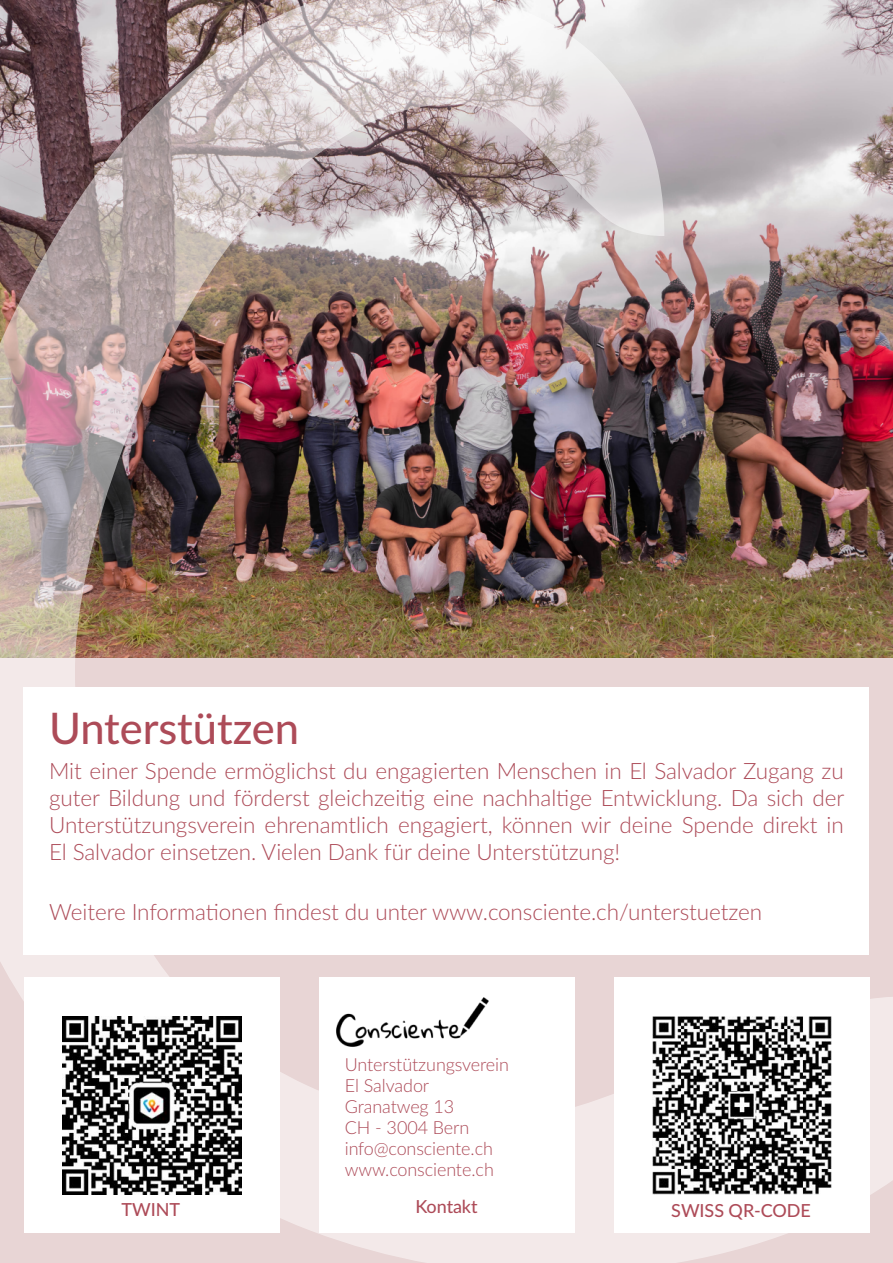
<style>
.page{position:relative;width:893px;height:1263px;background:#fff}
.page>*{position:absolute;margin:0;border:0;box-sizing:border-box;transform-origin:0 0}
.t1{font:500 43.5px "Lato";letter-spacing:-.005em;color:#ad4b58}
.t2{font:300 22.5px/27px "Lato";letter-spacing:-.005em;color:#ad4b58;text-align:justify}
.t3{font:300 18px/21px "Lato";letter-spacing:-.005em;color:#ad4b58}
.t4{font:500 18px "Lato";letter-spacing:-.005em;color:#ad4b58}
</style>
<div class="page">
<img style="left:0;top:0;width:893px;height:1263px">
<div style="left:24px;top:688px;width:845px;height:267px;background:#fff"></div>
<div style="left:614px;top:977px;width:255px;height:255px;background:#fff"></div>
<img style="left:653px;top:1016px;width:178px;height:179px">
<div style="left:319px;top:977px;width:255px;height:255px;background:#fff"></div>
<img style="left:336px;top:997px;width:153px;height:50px">
<div style="left:24px;top:977px;width:255px;height:255px;background:#fff"></div>
<img style="left:62px;top:1016px;width:179px;height:179px">
<h1 class="t1" style="left:49px;top:709px;width:251px">Unterstützen</h1>
<p class="t2" style="left:49px;top:758px;width:797px">Mit einer Spende ermöglichst du engagierten Menschen in El Salvador Zugang zu guter Bildung und förderst gleichzeitig eine nachhaltige Entwicklung. Da sich der Unterstützungsverein ehrenamtlich engagiert, können wir deine Spende direkt in El Salvador einsetzen. Vielen Dank für deine Unterstützung!</p>
<p class="t2" style="left:49px;top:899px;width:714px">Weitere Informationen findest du unter www.consciente.ch/unterstuetzen</p>
<p class="t3" style="left:345px;top:1055px;width:166px">Unterstützungsverein<br>El Salvador<br>Granatweg 13<br>CH ‐ 3004 Bern info@consciente.ch www.consciente.ch</p>
<p class="t4" style="left:122px;top:1202px;width:60px">TWINT</p>
<p class="t4" style="left:415px;top:1198px;width:64px">Kontakt</p>
<p class="t4" style="left:671px;top:1202px;width:141px">SWISS QR‐CODE</p>
</div>
